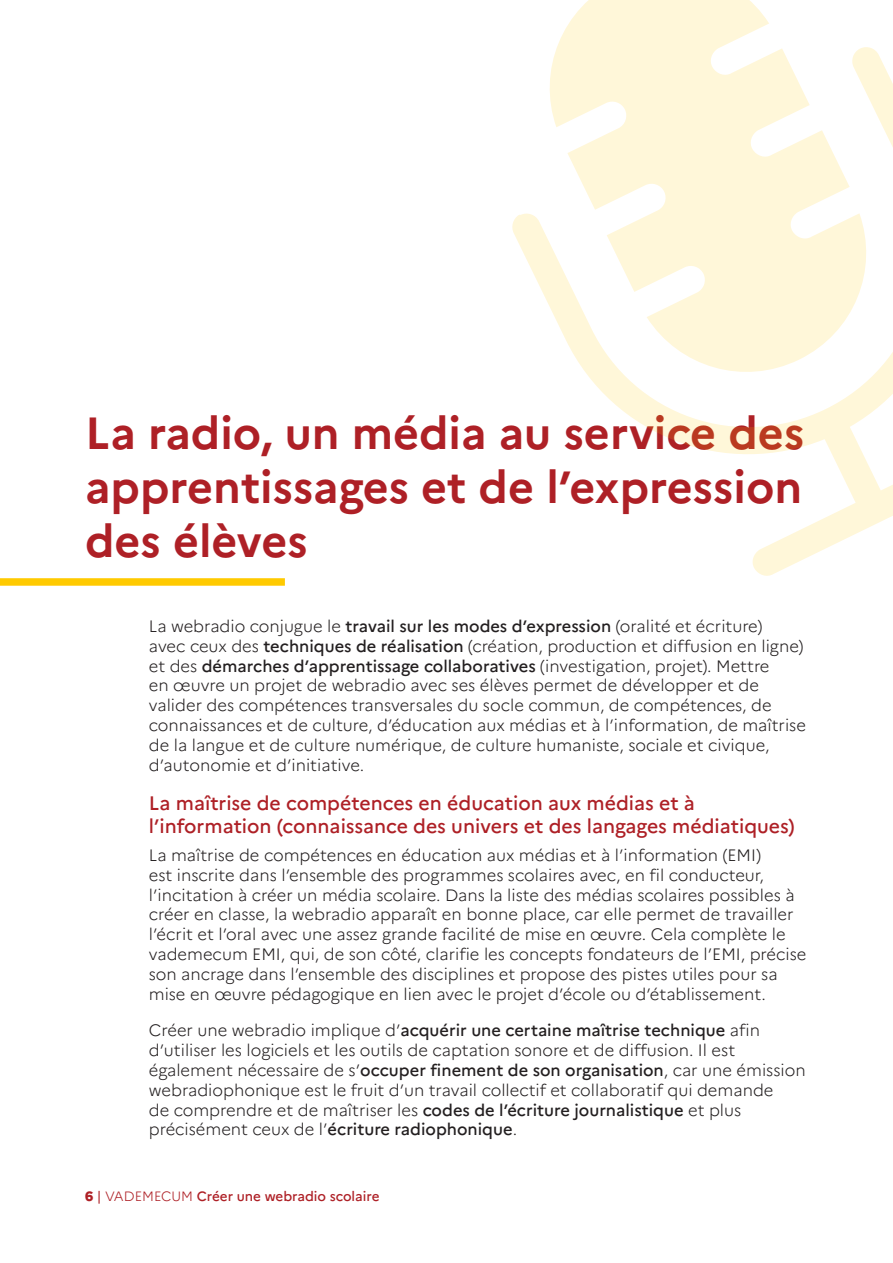
<style>
.page{position:relative;width:893px;height:1263px;background:#fff}
.page>*{position:absolute;margin:0;border:0;box-sizing:border-box;transform-origin:0 0}
.Titre_1{font:700 45px/54px "Marianne";color:#ae2026;text-align:justify}
.Titre_2{font:500 19.5px/22.5px "Marianne";color:#ae2026}
.Texte_courant{font:300 16.5px/19.8px "Marianne";color:#231f20}
.t1{font:500 13.5px "Marianne";color:#ae2026}
.s1{font-weight:500}
.s2{font-weight:800}
.s3{font-weight:400}
.s4{font-weight:300}
</style>
<div class="page">
<div style="left:0;top:578px;width:285px;height:8px;background:#ffca00"></div>
<svg style="left:512px;top:0;width:381px;height:576px"></svg>
<p class="Titre_1" style="left:85px;top:406px;width:721px">La radio, un média au service des apprentissages et de l’expression des élèves</p>
<p class="Texte_courant" style="left:149px;top:616px;width:659px">La webradio conjugue le <span class="s1">travail sur les modes d’expression</span> (oralité et écriture)<br>avec ceux des <span class="s1">techniques de réalisation</span> (création, production et diffusion en ligne) et des <span class="s1">démarches d’apprentissage collaboratives</span> (investigation, projet). Mettre<br>en œuvre un projet de webradio avec ses élèves permet de développer et de valider des compétences transversales du socle commun, de compétences, de connaissances et de culture, d’éducation aux médias et à l’information, de maîtrise de la langue et de culture numérique, de culture humaniste, sociale et civique, d’autonomie et d’initiative.</p>
<p class="Titre_2" style="left:149px;top:792px;width:648px">La maîtrise de compétences en éducation aux médias et à l’information (connaissance des univers et des langages médiatiques)</p>
<p class="Texte_courant" style="left:149px;top:845px;width:659px">La maîtrise de compétences en éducation aux médias et à l’information (EMI)<br>est inscrite dans l’ensemble des programmes scolaires avec, en fil conducteur, l’incitation à créer un média scolaire. Dans la liste des médias scolaires possibles à créer en classe, la webradio apparaît en bonne place, car elle permet de travailler l’écrit et l’oral avec une assez grande facilité de mise en œuvre. Cela complète le vademecum EMI, qui, de son côté, clarifie les concepts fondateurs de l’EMI, précise son ancrage dans l’ensemble des disciplines et propose des pistes utiles pour sa mise en œuvre pédagogique en lien avec le projet d’école ou d’établissement.</p>
<p class="Texte_courant" style="left:149px;top:1020px;width:658px">Créer une webradio implique d’<span class="s1">acquérir une certaine maîtrise technique</span> afin d’utiliser les logiciels et les outils de captation sonore et de diffusion. Il est également nécessaire de s’<span class="s1">occuper finement de son organisation</span>, car une émission webradiophonique est le fruit d’un travail collectif et collaboratif qui demande<br>de comprendre et de maîtriser les <span class="s1">codes de l’écriture journalistique</span> et plus précisément ceux de l’<span class="s1">écriture radiophonique</span>.</p>
<p class="t1" style="left:85px;top:1188px;width:296px"><span class="s2">6</span> <span class="s3">|</span> <span class="s4">VADEMECUM</span> Créer une webradio scolaire</p>
</div>
